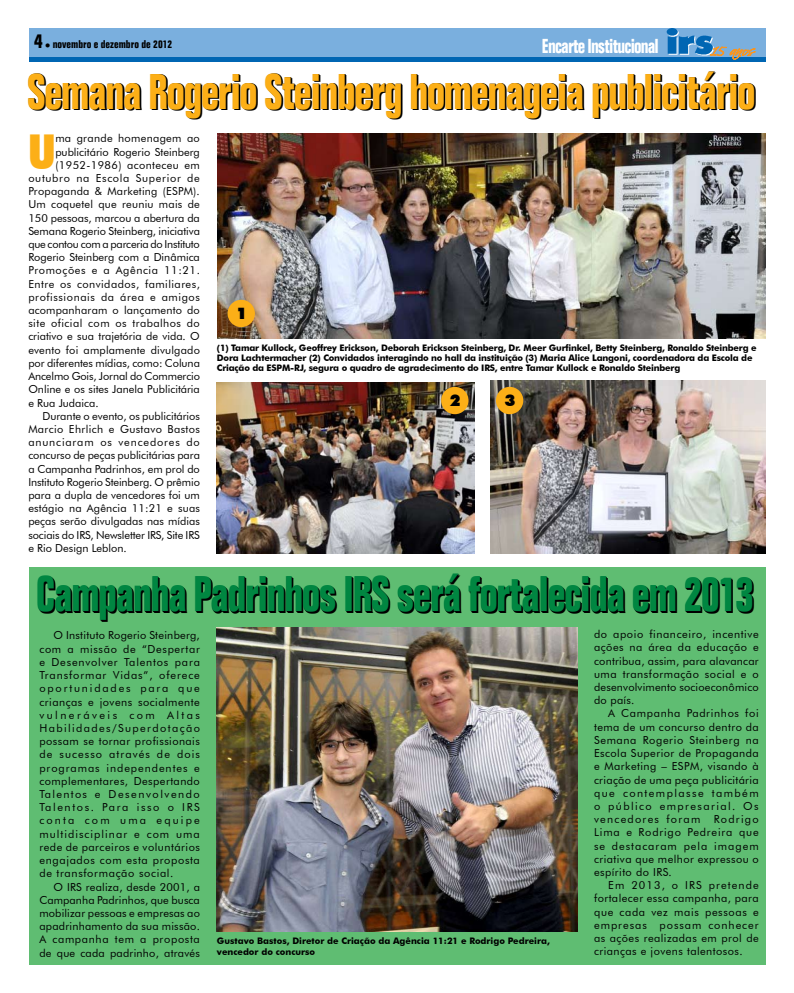
<style>
.page{position:relative;width:794px;height:993px;background:#fff}
.page>*{position:absolute;margin:0;border:0;box-sizing:border-box;transform-origin:0 0}
.t1{font:700 condensed 49px "Folio BT";letter-spacing:-.04em;color:#000;scale:.9 1}
.t2{font:900 condensed 48px "Futura BT";color:#fcaf17}
.t3{font:700 condensed 20px "Folio BT";color:#000}
.t4{font:700 condensed 19.8px "Folio BT";letter-spacing:-.05em;color:#fff;scale:.9 1}
.t5{font:900 16px "Futura BT";color:#000}
.t6{font:11px/13.2px "Futura BT";letter-spacing:.015em;color:#000;text-align:justify}
.t7{font:11px "Futura BT";letter-spacing:-.005em;color:#000}
.t8{font:11px "Futura BT";letter-spacing:-.01em;color:#000}
.t9{font:11px "Futura BT";letter-spacing:.04em;color:#000}
.t10{font:11px "Futura BT";letter-spacing:.055em;color:#000}
.t11{font:11px "Futura BT";letter-spacing:.035em;color:#000}
.t12{font:11px "Futura BT";letter-spacing:-.02em;color:#000}
.t13{font:11px "Futura BT";letter-spacing:.065em;color:#000}
.t14{font:11px "Futura BT";letter-spacing:.075em;color:#000}
.t15{font:700 condensed 11px "Folio BT";color:#000}
.t16{font:700 9px/10px "Futura BT";letter-spacing:-.02em;color:#000}
.t17{font:700 9px/10.8px "Futura BT";color:#000}
</style>
<div class="page">
<img style="left:217px;top:134px;width:548px;height:204px">
<div style="left:29px;top:566px;width:736px;height:397px;background:#5fbd72"></div>
<img style="left:490px;top:381px;width:275px;height:172px">
<img style="left:217px;top:627px;width:360px;height:304px">
<img style="left:217px;top:382px;width:257px;height:171px">
<div style="left:227px;top:300px;width:28px;height:27px;background:#fcaf17;border-radius:50%"></div>
<div style="left:441px;top:387px;width:27px;height:27px;background:#fcaf17;border-radius:50%"></div>
<div style="left:496px;top:387px;width:27px;height:27px;background:#fcaf17;border-radius:50%"></div>
<div style="left:29px;top:28px;width:736px;height:29px;background:#7aafde"></div>
<hr style="left:29px;top:57px;width:736px;height:4px;background:#0066b3">
<img style="left:666px;top:28px;width:47px;height:27px">
<svg style="left:710px;top:46px;width:45px;height:14px"></svg>
<h3 class="t3" style="left:34px;top:29px;width:10px">4</h3>
<p class="t15" style="left:45px;top:38px;width:129px">● novembro e dezembro de 2012</p>
<h3 class="t4" style="left:542px;top:34px;width:131px">Encarte Institucional</h3>
<h1 class="t1" style="left:28px;top:63px;width:811px">Semana Rogerio Steinberg homenageia publicitário</h1>
<h2 class="t2" style="left:28px;top:122px;width:25px">U</h2>
<p class="t6" style="left:55px;top:132px;width:146px">ma grande homenagem ao</p>
<p class="t6" style="left:55px;top:145px;width:146px">publicitário Rogerio Steinberg</p>
<p class="t11" style="left:55px;top:158px;width:146px">(1952-1986) aconteceu em</p>
<p class="t13" style="left:28px;top:171px;width:173px">outubro na Escola Superior de</p>
<p class="t6" style="left:28px;top:184px;width:173px">Propaganda &amp; Marketing (ESPM).</p>
<p class="t6" style="left:28px;top:198px;width:173px">Um coquetel que reuniu mais de</p>
<p class="t6" style="left:28px;top:211px;width:173px">150 pessoas, marcou a abertura da</p>
<p class="t7" style="left:28px;top:224px;width:173px">Semana Rogerio Steinberg, iniciativa</p>
<p class="t12" style="left:28px;top:237px;width:173px">que contou com a parceria do Instituto</p>
<p class="t6" style="left:28px;top:250px;width:173px">Rogerio Steinberg com a Dinâmica</p>
<p class="t10" style="left:28px;top:264px;width:173px">Promoções e a Agência 11:21.</p>
<p class="t9" style="left:28px;top:277px;width:173px">Entre os convidados, familiares,</p>
<p class="t10" style="left:28px;top:290px;width:173px">profissionais da área e amigos</p>
<p class="t6" style="left:28px;top:303px;width:173px">acompanharam o lançamento do</p>
<p class="t9" style="left:28px;top:316px;width:173px">site oficial com os trabalhos do</p>
<p class="t6" style="left:28px;top:330px;width:173px">criativo e sua trajetória de vida. O</p>
<p class="t6" style="left:28px;top:343px;width:173px">evento foi amplamente divulgado</p>
<p class="t7" style="left:28px;top:356px;width:173px">por diferentes mídias, como: Coluna</p>
<p class="t8" style="left:28px;top:369px;width:173px">Ancelmo Gois, Jornal do Commercio</p>
<p class="t6" style="left:28px;top:382px;width:173px">Online e os sites Janela Publicitária</p>
<p class="t6" style="left:28px;top:396px;width:72px">e Rua Judaica.</p>
<p class="t6" style="left:43px;top:409px;width:159px">Durante o evento, os publicitários</p>
<p class="t11" style="left:28px;top:422px;width:173px">Marcio Ehrlich e Gustavo Bastos</p>
<p class="t14" style="left:28px;top:435px;width:173px">anunciaram os vencedores do</p>
<p class="t7" style="left:28px;top:448px;width:173px">concurso de peças publicitárias para</p>
<p class="t6" style="left:28px;top:462px;width:173px">a Campanha Padrinhos, em prol do</p>
<p class="t8" style="left:28px;top:475px;width:173px">Instituto Rogerio Steinberg. O prêmio</p>
<p class="t6" style="left:28px;top:488px;width:173px">para a dupla de vencedores foi um</p>
<p class="t6" style="left:28px;top:501px;width:173px">estágio na Agência 11:21 e suas</p>
<p class="t6" style="left:28px;top:514px;width:173px">peças serão divulgadas nas mídias</p>
<p class="t8" style="left:28px;top:528px;width:173px">sociais do IRS, Newsletter IRS, Site IRS</p>
<p class="t6" style="left:28px;top:541px;width:100px">e Rio Design Leblon.</p>
<h3 class="t5" style="left:236px;top:304px;width:12px">1</h3>
<p class="t16" style="left:217px;top:342px;width:541px">(1) Tamar Kullock, Geoffrey Erickson, Deborah Erickson Steinberg, Dr. Meer Gurfinkel, Betty Steinberg, Ronaldo Steinberg e<br>Dora Lachtermacher (2) Convidados interagindo no hall da instituição (3) Maria Alice Langoni, coordenadora da Escola de<br>Criação da ESPM-RJ, segura o quadro de agradecimento do IRS, entre Tamar Kullock e Ronaldo Steinberg</p>
<h3 class="t5" style="left:450px;top:391px;width:12px">2</h3>
<h3 class="t5" style="left:504px;top:391px;width:12px">3</h3>
<h1 class="t1" style="left:38px;top:565px;width:800px">Campanha Padrinhos IRS será fortalecida em 2013</h1>
<p class="t6" style="left:39px;top:628px;width:162px;text-indent:14px">O Instituto Rogerio Steinberg, com a missão de “Despertar e Desenvolver Talentos para Transformar Vidas”, oferece oportunidades para que crianças e jovens socialmente vulneráveis com Altas Habilidades/Superdotação possam se tornar profissionais de sucesso através de dois programas independentes e complementares, Despertando Talentos e Desenvolvendo Talentos. Para isso o IRS conta com uma equipe multidisciplinar e com uma rede de parceiros e voluntários engajados com esta proposta de transformação social.</p>
<p class="t6" style="left:39px;top:879px;width:162px;text-indent:14px">O IRS realiza, desde 2001, a Campanha Padrinhos, que busca mobilizar pessoas e empresas ao apadrinhamento da sua missão.<br>A campanha tem a proposta de que cada padrinho, através</p>
<p class="t17" style="left:217px;top:934px;width:334px">Gustavo Bastos, Diretor de Criação da Agência 11:21 e Rodrigo Pedreira, vencedor do concurso</p>
<p class="t6" style="left:594px;top:627px;width:166px">do apoio financeiro, incentive ações na área da educação e contribua, assim, para alavancar uma transformação social e o desenvolvimento socioeconômico do país.</p>
<p class="t6" style="left:594px;top:706px;width:166px;text-indent:14px">A Campanha Padrinhos foi tema de um concurso dentro da Semana Rogerio Steinberg na Escola Superior de Propaganda e Marketing – ESPM, visando à criação de uma peça publicitária que contemplasse também o público empresarial. Os vencedores foram Rodrigo Lima e Rodrigo Pedreira que se destacaram pela imagem criativa que melhor expressou o espírito do IRS.</p>
<p class="t6" style="left:594px;top:878px;width:166px;text-indent:14px">Em 2013, o IRS pretende fortalecer essa campanha, para que cada vez mais pessoas e empresas possam conhecer as ações realizadas em prol de crianças e jovens talentosos.</p>
</div>
